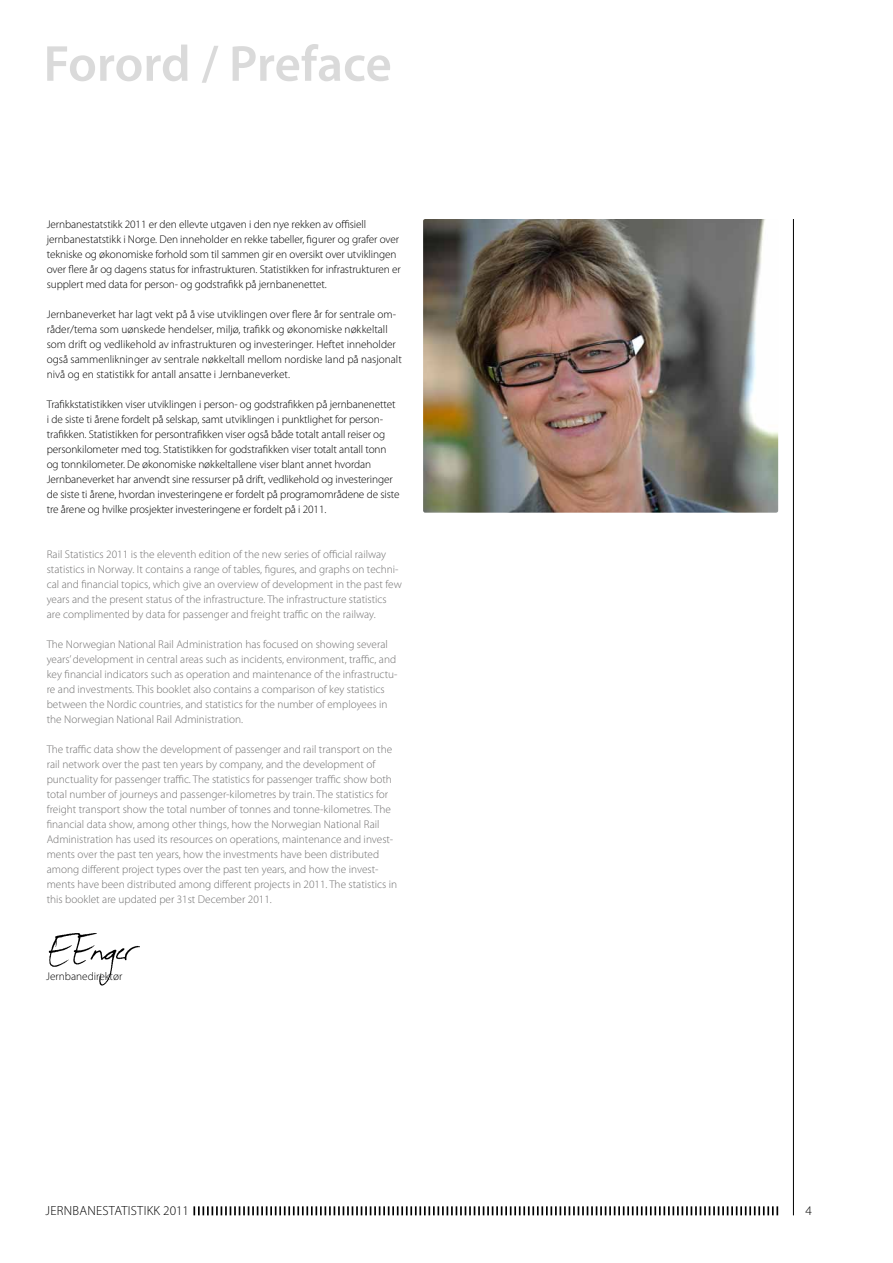
<style>
.page{position:relative;width:893px;height:1263px;background:#fff}
.page>*{position:absolute;margin:0;border:0;box-sizing:border-box;transform-origin:0 0}
.t1{font:600 51px "Myriad Pro";letter-spacing:-.01em;color:#dadada}
.t2{font:300 13.2px "Myriad Pro";letter-spacing:.02em;color:#000}
.t3{font:300 11.25px/15px "Myriad Pro";color:#706f6f}
.t4{font:300 11.25px/15px "Myriad Pro";letter-spacing:-.01em;color:#000}
</style>
<div class="page">
<svg style="left:193px;top:1206px;width:585px;height:9px"></svg>
<hr style="left:793px;top:219px;width:1px;height:996px;background:#000">
<img style="left:48px;top:933px;width:92px;height:53px">
<img style="left:423px;top:219px;width:355px;height:294px">
<h1 class="t1" style="left:44px;top:31px;width:350px">Forord / Preface</h1>
<p class="t4" style="left:47px;top:216px;width:355px">Jernbanestatstikk 2011 er den ellevte utgaven i den nye rekken av offisiell jernbanestatstikk i Norge. Den inneholder en rekke tabeller, figurer og grafer over tekniske og økonomiske forhold som til sammen gir en oversikt over utviklingen over flere år og dagens status for infrastrukturen. Statistikken for infrastrukturen er supplert med data for person- og godstrafikk på jernbanenettet.</p>
<p class="t4" style="left:47px;top:306px;width:357px">Jernbaneverket har lagt vekt på å vise utviklingen over flere år for sentrale om&shy;råder/tema som uønskede hendelser, miljø, trafikk og økonomiske nøkkeltall som drift og vedlikehold av infrastrukturen og investeringer. Heftet inneholder også sammenlikninger av sentrale nøkkeltall mellom nordiske land på nasjonalt nivå og en statistikk for antall ansatte i Jernbaneverket.</p>
<p class="t4" style="left:47px;top:396px;width:354px">Trafikkstatistikken viser utviklingen i person- og godstrafikken på jernbanenettet i de siste ti årene fordelt på selskap, samt utviklingen i punktlighet for person&shy;trafikken. Statistikken for persontrafikken viser også både totalt antall reiser og personkilometer med tog. Statistikken for godstrafikken viser totalt antall tonn og tonnkilometer. De økonomiske nøkkeltallene viser blant annet hvordan Jernbaneverket har anvendt sine ressurser på drift, vedlikehold og investeringer de siste ti årene, hvordan investeringene er fordelt på programområdene de siste tre årene og hvilke prosjekter investeringene er fordelt på i 2011.</p>
<p class="t3" style="left:47px;top:546px;width:356px">Rail Statistics 2011 is the eleventh edition of the new series of official railway statistics in Norway. It contains a range of tables, figures, and graphs on techni&shy;cal and financial topics, which give an overview of development in the past few years and the present status of the infrastructure. The infrastructure statistics are complimented by data for passenger and freight traffic on the railway.</p>
<p class="t3" style="left:47px;top:636px;width:352px">The Norwegian National Rail Administration has focused on showing several years’ development in central areas such as incidents, environment, traffic, and key financial indicators such as operation and maintenance of the infrastructu&shy;re and investments. This booklet also contains a comparison of key statistics between the Nordic countries, and statistics for the number of employees in the Norwegian National Rail Administration.</p>
<p class="t3" style="left:47px;top:741px;width:352px">The traffic data show the development of passenger and rail transport on the rail network over the past ten years by company, and the development of punctuality for passenger traffic. The statistics for passenger traffic show both total number of journeys and passenger-kilometres by train. The statistics for freight transport show the total number of tonnes and tonne-kilometres. The financial data show, among other things, how the Norwegian National Rail Administration has used its resources on operations, maintenance and invest&shy;ments over the past ten years, how the investments have been distributed among different project types over the past ten years, and how the invest&shy;ments have been distributed among different projects in 2011. The statistics in this booklet are updated per 31st December 2011.</p>
<p class="t4" style="left:46px;top:968px;width:78px">Jernbanedirektør</p>
<p class="t2" style="left:46px;top:1203px;width:145px">Jernbanestatistikk 2011</p>
<p class="t2" style="left:805px;top:1203px;width:8px">4</p>
</div>
